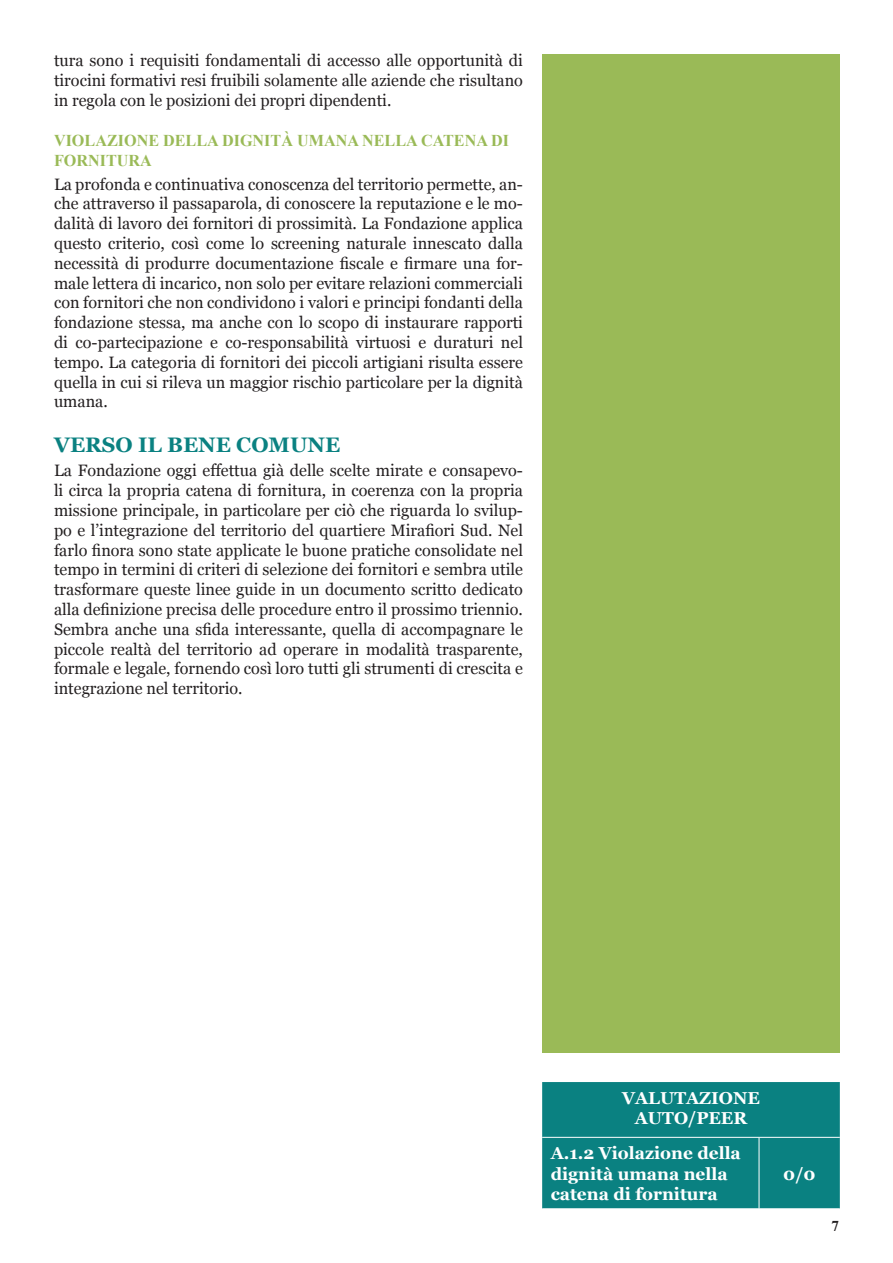
<style>
.page{position:relative;width:893px;height:1263px;background:#fff}
.page>*{position:absolute;margin:0;border:0;box-sizing:border-box;transform-origin:0 0}
._02_Titolo_2_azzurro{font:700 21px "Georgia";color:#0a8181}
._04_Testo_a_lato{font:700 17.25px/20.7px "Georgia";color:#fff;text-align:center}
._03_Testo{font:16.5px/19.8px "Georgia";color:#231f20;text-align:justify}
._03_Titolo_3_verde{font:700 16.5px/19.8px "Times New Roman";color:#9aba57}
.t1{font:700 15px "Times New Roman";color:#231f20}
</style>
<div class="page">
<div style="left:542px;top:54px;width:298px;height:814px;background:#9aba57"></div>
<div style="left:542px;top:152px;width:298px;height:900px;background:#9aba57"></div>
<div style="left:542px;top:1082px;width:298px;height:126px;background:#0a8181"></div>
<hr style="left:542px;top:1137px;width:217px;height:1px;background:#fff">
<hr style="left:759px;top:1137px;width:81px;height:1px;background:#fff">
<hr style="left:759px;top:1137px;width:1px;height:71px;background:#fff">
<p class="_03_Testo" style="left:54px;top:50px;width:470px">tura sono i requisiti fondamentali di accesso alle opportunità di tirocini formativi resi fruibili solamente alle aziende che risultano in regola con le posizioni dei propri dipendenti.</p>
<p class="_03_Titolo_3_verde" style="left:54px;top:130px;width:457px">VIOLAZIONE DELLA DIGNITÀ UMANA NELLA CATENA DI<br>FORNITURA</p>
<p class="_03_Testo" style="left:54px;top:173px;width:470px">La profonda e continuativa conoscenza del territorio permette, an&shy;che attraverso il passaparola, di conoscere la reputazione e le mo&shy;dalità di lavoro dei fornitori di prossimità. La Fondazione applica questo criterio, così come lo screening naturale innescato dalla necessità di produrre documentazione fiscale e firmare una for&shy;male lettera di incarico, non solo per evitare relazioni commerciali con fornitori che non condividono i valori e principi fondanti della fondazione stessa, ma anche con lo scopo di instaurare rapporti di co-partecipazione e co-responsabilità virtuosi e duraturi nel tempo. La categoria di fornitori dei piccoli artigiani risulta essere quella in cui si rileva un maggior rischio particolare per la dignità umana.</p>
<p class="_02_Titolo_2_azzurro" style="left:54px;top:429px;width:288px">VERSO IL BENE COMUNE</p>
<p class="_03_Testo" style="left:54px;top:460px;width:470px">La Fondazione oggi effettua già delle scelte mirate e consapevo&shy;li circa la propria catena di fornitura, in coerenza con la propria missione principale, in particolare per ciò che riguarda lo svilup&shy;po e l’integrazione del territorio del quartiere Mirafiori Sud. Nel farlo finora sono state applicate le buone pratiche consolidate nel tempo in termini di criteri di selezione dei fornitori e sembra utile trasformare queste linee guide in un documento scritto dedicato alla definizione precisa delle procedure entro il prossimo triennio.<br>Sembra anche una sfida interessante, quella di accompagnare le piccole realtà del territorio ad operare in modalità trasparente, formale e legale, fornendo così loro tutti gli strumenti di crescita e integrazione nel territorio.</p>
<p class="_04_Testo_a_lato" style="left:622px;top:1086px;width:139px">VALUTAZIONE<br>AUTO/PEER</p>
<p class="_04_Testo_a_lato" style="left:551px;top:1142px;width:192px;text-align:left">A.1.2 Violazione della dignità umana nella catena di fornitura</p>
<p class="_04_Testo_a_lato" style="left:783px;top:1162px;width:34px">0/0</p>
<p class="t1" style="left:831px;top:1215px;width:9px">7</p>
</div>
